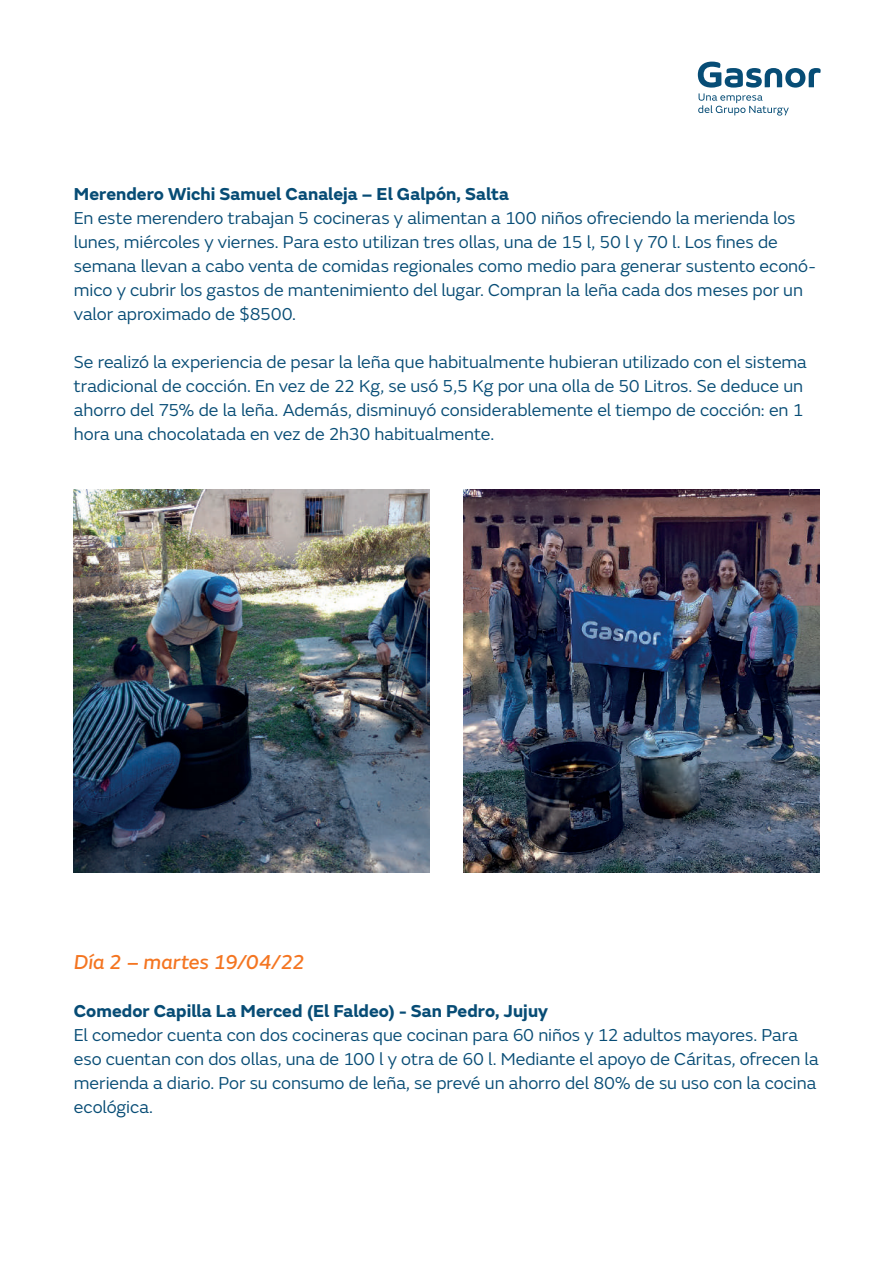
<style>
.page{position:relative;width:893px;height:1263px;background:#fff}
.page>*{position:absolute;margin:0;border:0;box-sizing:border-box;transform-origin:0 0}
.t1{font:italic 21px "FS Emeric Core";letter-spacing:-.005em;color:#f47521}
.t2{font:18px/24px "FS Emeric";letter-spacing:-.005em;color:#074c75}
.t3{font:700 18px "FS Emeric";color:#074c75}
</style>
<div class="page">
<svg style="left:698px;top:62px;width:123px;height:54px"></svg>
<img style="left:463px;top:489px;width:356px;height:383px">
<img style="left:74px;top:489px;width:355px;height:383px">
<p class="t3" style="left:74px;top:179px;width:437px">Merendero Wichi Samuel Canaleja – El Galpón, Salta</p>
<p class="t2" style="left:74px;top:205px;width:743px">En este merendero trabajan 5 cocineras y alimentan a 100 niños ofreciendo la merienda los lunes, miércoles y viernes. Para esto utilizan tres ollas, una de 15 l, 50 l y 70 l. Los fines de semana llevan a cabo venta de comidas regionales como medio para generar sustento econó&shy;mico y cubrir los gastos de mantenimiento del lugar. Compran la leña cada dos meses por un valor aproximado de $8500.</p>
<p class="t2" style="left:74px;top:349px;width:734px">Se realizó la experiencia de pesar la leña que habitualmente hubieran utilizado con el sistema tradicional de cocción. En vez de 22 Kg, se usó 5,5 Kg por una olla de 50 Litros. Se deduce un ahorro del 75% de la leña. Además, disminuyó considerablemente el tiempo de cocción: en 1 hora una chocolatada en vez de 2h30 habitualmente.</p>
<p class="t1" style="left:74px;top:946px;width:233px">Día 2 – martes 19/04/22</p>
<p class="t3" style="left:74px;top:996px;width:476px">Comedor Capilla La Merced (El Faldeo) - San Pedro, Jujuy</p>
<p class="t2" style="left:74px;top:1022px;width:746px">El comedor cuenta con dos cocineras que cocinan para 60 niños y 12 adultos mayores. Para eso cuentan con dos ollas, una de 100 l y otra de 60 l. Mediante el apoyo de Cáritas, ofrecen la merienda a diario. Por su consumo de leña, se prevé un ahorro del 80% de su uso con la cocina ecológica.</p>
</div>
